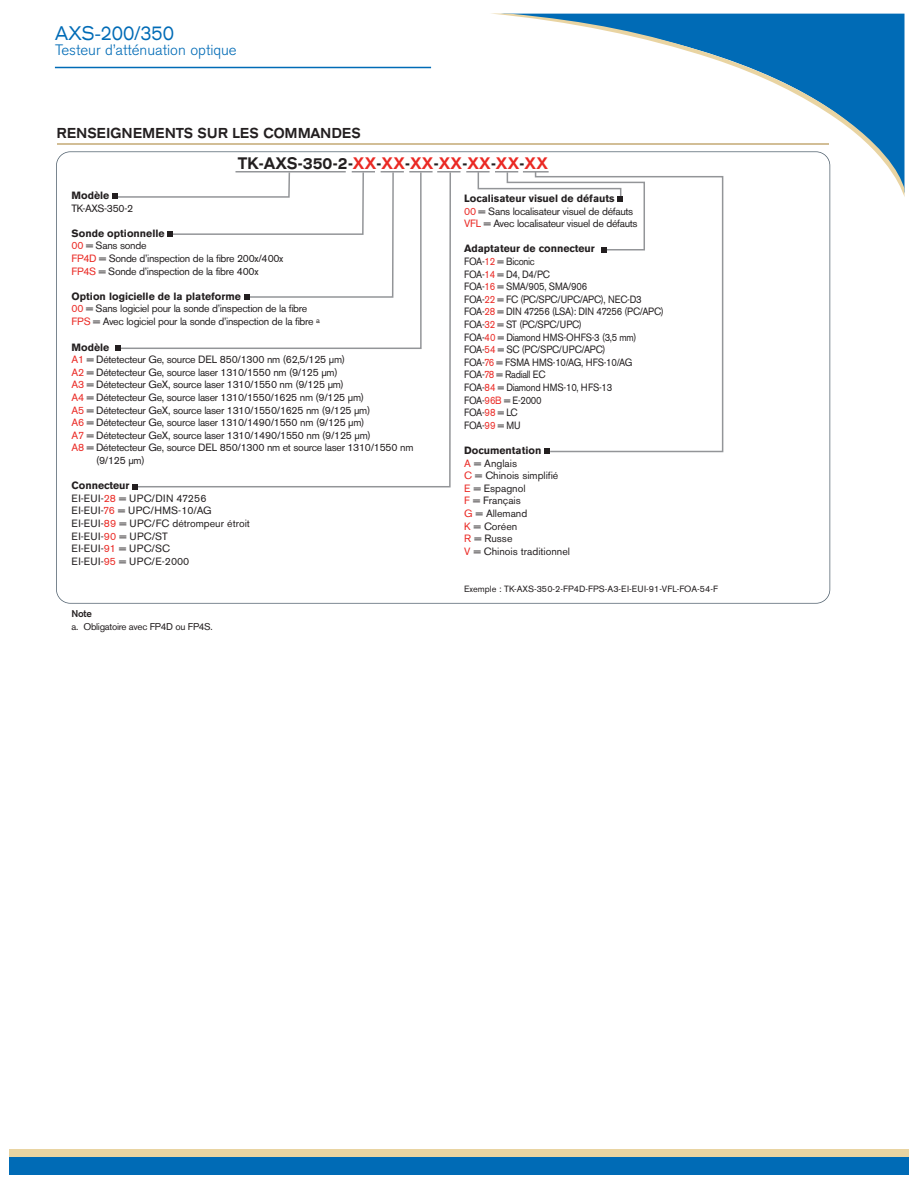
<style>
.page{position:relative;width:918px;height:1188px;background:#fff}
.page>*{position:absolute;margin:0;border:0;box-sizing:border-box;transform-origin:0 0}
.t1{font:expanded 19.5px "Akzidenz Grotesk BE";color:#006bb6;scale:.8 1}
.t2{font:500 expanded 16.5px "Akzidenz Grotesk BE";letter-spacing:.02em;color:#231f20;scale:.8 1}
.t3{font:300 15px "Akzidenz Grotesk BE";color:#006bb6}
.t4{font:500 expanded 14.25px "Akzidenz Grotesk BE";letter-spacing:.02em;color:#231f20;scale:.8 1}
.t5{font:10.5px/12.6px "Akzidenz Grotesk BE";letter-spacing:-.03em;color:#231f20}
.t6{font:10.5px/12.6px "Akzidenz Grotesk BE";letter-spacing:-.03em;color:#231f20;scale:.9 1}
.t7{font:10.5px/12.6px "Akzidenz Grotesk BE";letter-spacing:.02em;color:#231f20}
.t8{font:10.5px/12.6px "Akzidenz Grotesk BE";color:#231f20}
.t9{font:700 10.5px "Akzidenz Grotesk BE";color:#231f20}
.t10{font:9.75px "Akzidenz Grotesk BE";letter-spacing:-.03em;color:#231f20}
.t11{font:500 9.75px "Akzidenz Grotesk BE";color:#231f20}
.t12{font:9px "Akzidenz Grotesk BE";color:#231f20}
.s1{color:#ea2924}
.s2{font-weight:700}
</style>
<div class="page">
<div style="left:9px;top:1149px;width:899px;height:17px;background:#e9d4a2"></div>
<div style="left:9px;top:1157px;width:899px;height:18px;background:#006bb6"></div>
<svg style="left:490px;top:13px;width:415px;height:184px"></svg>
<hr style="left:55px;top:67px;width:376px;height:1px;background:#006bb6">
<hr style="left:57px;top:143px;width:772px;height:2px;background:#d2be96">
<svg style="left:134px;top:300px;width:317px;height:188px"></svg>
<svg style="left:133px;top:484px;width:5px;height:5px"></svg>
<svg style="left:116px;top:345px;width:5px;height:6px"></svg>
<svg style="left:113px;top:171px;width:347px;height:129px"></svg>
<svg style="left:466px;top:171px;width:68px;height:26px"></svg>
<hr style="left:523px;top:171px;width:26px;height:2px;background:#939598">
<svg style="left:534px;top:170px;width:190px;height:283px"></svg>
<h1 class="t1" style="left:55px;top:26px;width:150px">AXS-200/350</h1>
<h3 class="t3" style="left:55px;top:44px;width:183px">Testeur d’atténuation optique</h3>
<h3 class="t4" style="left:57px;top:128px;width:381px">RENSEIGNEMENTS SUR LES COMMANDES</h3>
<h2 class="t2" style="left:238px;top:157px;width:389px">TK-AXS-350-2-<span class="s1">XX</span>-<span class="s1">XX</span>-<span class="s1">XX</span>-<span class="s1">XX</span>-<span class="s1">XX</span>-<span class="s1">XX</span>-<span class="s1">XX</span></h2>
<p class="t9" style="left:72px;top:191px;width:39px">Modèle</p>
<p class="t5" style="left:72px;top:203px;width:63px">TK-AXS-350-2</p>
<p class="t5" style="left:72px;top:228px;width:213px"><span class="s2">Sonde optionnelle<br></span><span class="s1">00</span> = Sans sonde<br><span class="s1">FP4D</span> = Sonde d’inspection de la fibre 200x/400x<br><span class="s1">FP4S</span> = Sonde d’inspection de la fibre 400x</p>
<p class="t5" style="left:72px;top:291px;width:250px"><span class="s2">Option logicielle de la plateforme<br></span><span class="s1">00</span> = Sans logiciel pour la sonde d’inspection de la fibre<br><span class="s1">FPS</span> = Avec logiciel pour la sonde d’inspection de la fibre <sup>a</sup></p>
<p class="t9" style="left:72px;top:343px;width:39px">Modèle</p>
<p class="t5" style="left:72px;top:354px;width:275px"><span class="s1">A1</span> = Détetecteur Ge, source DEL 850/1300 nm (62,5/125 µm)</p>
<p class="t5" style="left:72px;top:367px;width:268px"><span class="s1">A2</span> = Détetecteur Ge, source laser 1310/1550 nm (9/125 µm)</p>
<p class="t5" style="left:72px;top:380px;width:274px"><span class="s1">A3</span> = Détetecteur GeX, source laser 1310/1550 nm (9/125 µm)</p>
<p class="t5" style="left:72px;top:392px;width:294px"><span class="s1">A4</span> = Détetecteur Ge, source laser 1310/1550/1625 nm (9/125 µm)</p>
<p class="t5" style="left:72px;top:405px;width:300px"><span class="s1">A5</span> = Détetecteur GeX, source laser 1310/1550/1625 nm (9/125 µm)</p>
<p class="t5" style="left:72px;top:417px;width:294px"><span class="s1">A6</span> = Détetecteur Ge, source laser 1310/1490/1550 nm (9/125 µm)</p>
<p class="t5" style="left:72px;top:430px;width:301px"><span class="s1">A7</span> = Détetecteur GeX, source laser 1310/1490/1550 nm (9/125 µm)</p>
<p class="t5" style="left:72px;top:443px;width:343px"><span class="s1">A8</span> = Détetecteur Ge, source DEL 850/1300 nm et source laser 1310/1550 nm</p>
<p class="t5" style="left:96px;top:455px;width:50px">(9/125 µm)</p>
<p class="t7" style="left:72px;top:480px;width:180px"><span class="s2">Connecteur<br></span>EI-EUI-<span class="s1">28</span> = UPC/DIN 47256<br>EI-EUI-<span class="s1">76</span> = UPC/HMS-10/AG<br>EI-EUI-<span class="s1">89</span> = UPC/FC détrompeur étroit<br>EI-EUI-<span class="s1">90</span> = UPC/ST<br>EI-EUI-<span class="s1">91</span> = UPC/SC<br>EI-EUI-<span class="s1">95</span> = UPC/E-2000</p>
<p class="t5" style="left:464px;top:193px;width:175px"><span class="s2">Localisateur visuel de défauts<br></span><span class="s1">00</span> = Sans localisateur visuel de défauts<br><span class="s1">VFL</span> = Avec localisateur visuel de défauts</p>
<p class="t6" style="left:464px;top:244px;width:223px"><span class="s2">Adaptateur de connecteur<br></span>FOA-<span class="s1">12</span> = Biconic<br>FOA-<span class="s1">14</span> = D4, D4/PC<br>FOA-<span class="s1">16</span> = SMA/905, SMA/906<br>FOA-<span class="s1">22</span> = FC (PC/SPC/UPC/APC), NEC-D3<br>FOA-<span class="s1">28</span> = DIN 47256 (LSA): DIN 47256 (PC/APC)<br>FOA-<span class="s1">32</span> = ST (PC/SPC/UPC)<br>FOA-<span class="s1">40</span> = Diamond HMS-OHFS-3 (3,5 mm)<br>FOA-<span class="s1">54</span> = SC (PC/SPC/UPC/APC)<br>FOA-<span class="s1">76</span> = FSMA HMS-10/AG, HFS-10/AG<br>FOA-<span class="s1">78</span> = Radiall EC<br>FOA-<span class="s1">84</span> = Diamond HMS-10, HFS-13<br>FOA-<span class="s1">96B</span> = E-2000<br>FOA-<span class="s1">98</span> = LC<br>FOA-<span class="s1">99</span> = MU</p>
<p class="t8" style="left:464px;top:445px;width:107px"><span class="s2">Documentation<br></span><span class="s1">A</span> = Anglais<br><span class="s1">C</span> = Chinois simplifié<br><span class="s1">E</span> = Espagnol<br><span class="s1">F</span> = Français<br><span class="s1">G</span> = Allemand<br><span class="s1">K</span> = Coréen<br><span class="s1">R</span> = Russe<br><span class="s1">V</span> = Chinois traditionnel</p>
<p class="t12" style="left:464px;top:585px;width:255px">Exemple : TK-AXS-350-2-FP4D-FPS-A3-EI-EUI-91-VFL-FOA-54-F</p>
<p class="t11" style="left:72px;top:610px;width:22px">Note</p>
<p class="t10" style="left:72px;top:623px;width:143px">a. Obligatoire avec FP4D ou FP4S.</p>
</div>
